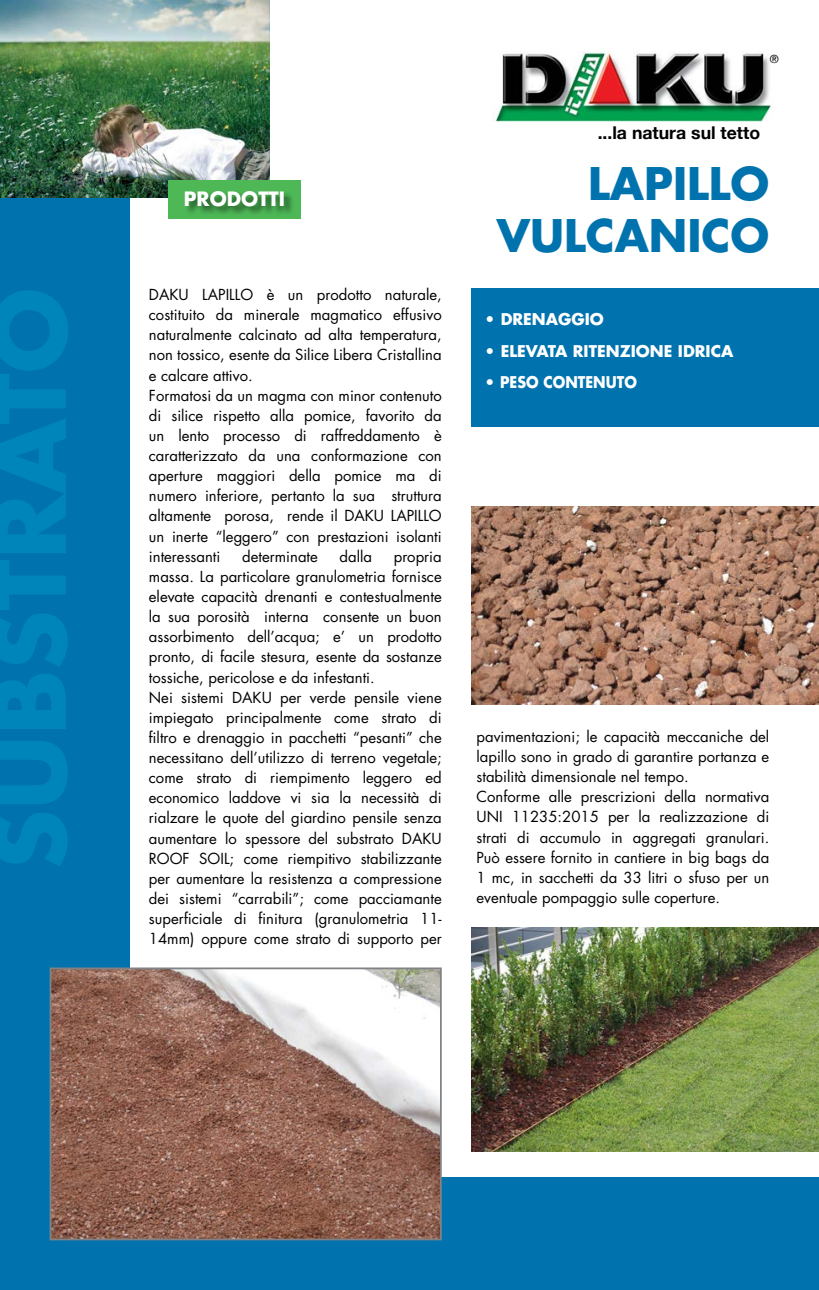
<style>
.page{position:relative;width:819px;height:1290px;background:#fff}
.page>*{position:absolute;margin:0;border:0;box-sizing:border-box;transform-origin:0 0}
.t1{font:700 43.75px/52.5px "Futura Std";color:#0073ae;text-align:right}
.t2{font:700 19.25px "Futura Std";color:#fff}
.t3{font:700 17.68px "Helvetica Neue";color:#000}
.t4{font:700 15.75px "Futura Std";color:#fff}
.t5{font:14.88px/20.1px "Futura Std";color:#000}
.t6{font:11.2px "Helvetica Neue";color:#000}
</style>
<div class="page">
<div style="left:0;top:0;width:130px;height:1290px;background:#0073ae"></div>
<div style="left:0;top:1177px;width:819px;height:113px;background:#0073ae"></div>
<div style="left:471px;top:288px;width:348px;height:139px;background:#0073ae"></div>
<img style="left:495px;top:52px;width:276px;height:70px">
<img style="left:0;top:0;width:270px;height:198px">
<div style="left:168px;top:180px;width:133px;height:19px;background:#4eb857"></div>
<div style="left:168px;top:198px;width:133px;height:20px;background:#4eb857"></div>
<img style="left:187px;top:193px;width:105px;height:21px">
<img style="left:471px;top:506px;width:348px;height:198px">
<img style="left:53px;top:970px;width:385px;height:267px">
<div style="left:50px;top:967px;width:391px;height:273px;border:2px solid #808285"></div>
<img style="left:471px;top:928px;width:348px;height:223px">
<p class="t2" style="left:184px;top:186px;width:103px">PRODOTTI</p>
<p class="t5" style="left:149px;top:285px;width:294px">DAKU LAPILLO è un prodotto naturale, costituito da minerale magmatico effusivo naturalmente calcinato ad alta temperatura, non tossico, esente da Silice Libera Cristallina e calcare attivo.<br>Formatosi da un magma con minor contenuto di silice rispetto alla pomice, favorito da un lento processo di raffreddamento è caratterizzato da una conformazione con aperture maggiori della pomice ma di numero inferiore, pertanto la sua struttura altamente porosa, rende il DAKU LAPILLO un inerte “leggero” con prestazioni isolanti interessanti</p>
<p class="t5" style="left:242px;top:546px;width:77px">determinate</p>
<p class="t5" style="left:339px;top:546px;width:34px">dalla</p>
<p class="t5" style="left:149px;top:546px;width:294px;text-indent:245px">propria massa. La particolare granulometria fornisce elevate capacità drenanti e contestualmente la sua porosità interna consente un buon assorbimento dell’acqua; e’ un prodotto pronto, di facile stesura, esente da sostanze tossiche, pericolose e da infestanti.<br>Nei sistemi DAKU per verde pensile viene impiegato principalmente come strato di filtro e drenaggio in pacchetti “pesanti” che necessitano dell’utilizzo di terreno vegetale; come strato di riempimento leggero ed economico laddove vi sia la necessità di rialzare le quote del giardino pensile senza aumentare lo spessore del substrato DAKU ROOF SOIL; come riempitivo stabilizzante per aumentare la resistenza a compressione dei sistemi “carrabili”; come pacciamante superficiale di finitura (granulometria 11- 14mm) oppure come strato di supporto per</p>
<p class="t6" style="left:770px;top:53px;width:10px">®</p>
<p class="t3" style="left:597px;top:122px;width:164px">...la natura sul tetto</p>
<h1 class="t1" style="left:496px;top:157px;width:274px">LAPILLO<br>VULCANICO</h1>
<p class="t4" style="left:484px;top:309px;width:121px">• DRENAGGIO</p>
<p class="t4" style="left:484px;top:340px;width:250px">• ELEVATA RITENZIONE IDRICA</p>
<p class="t4" style="left:484px;top:372px;width:154px">• PESO CONTENUTO</p>
<p class="t5" style="left:476px;top:726px;width:294px">pavimentazioni; le capacità meccaniche del lapillo sono in grado di garantire portanza e stabilità dimensionale nel tempo.<br>Conforme alle prescrizioni della normativa UNI 11235:2015 per la realizzazione di strati di accumulo in aggregati granulari.<br>Può essere fornito in cantiere in big bags da 1 mc, in sacchetti da 33 litri o sfuso per un eventuale pompaggio sulle coperture.</p>
</div>
